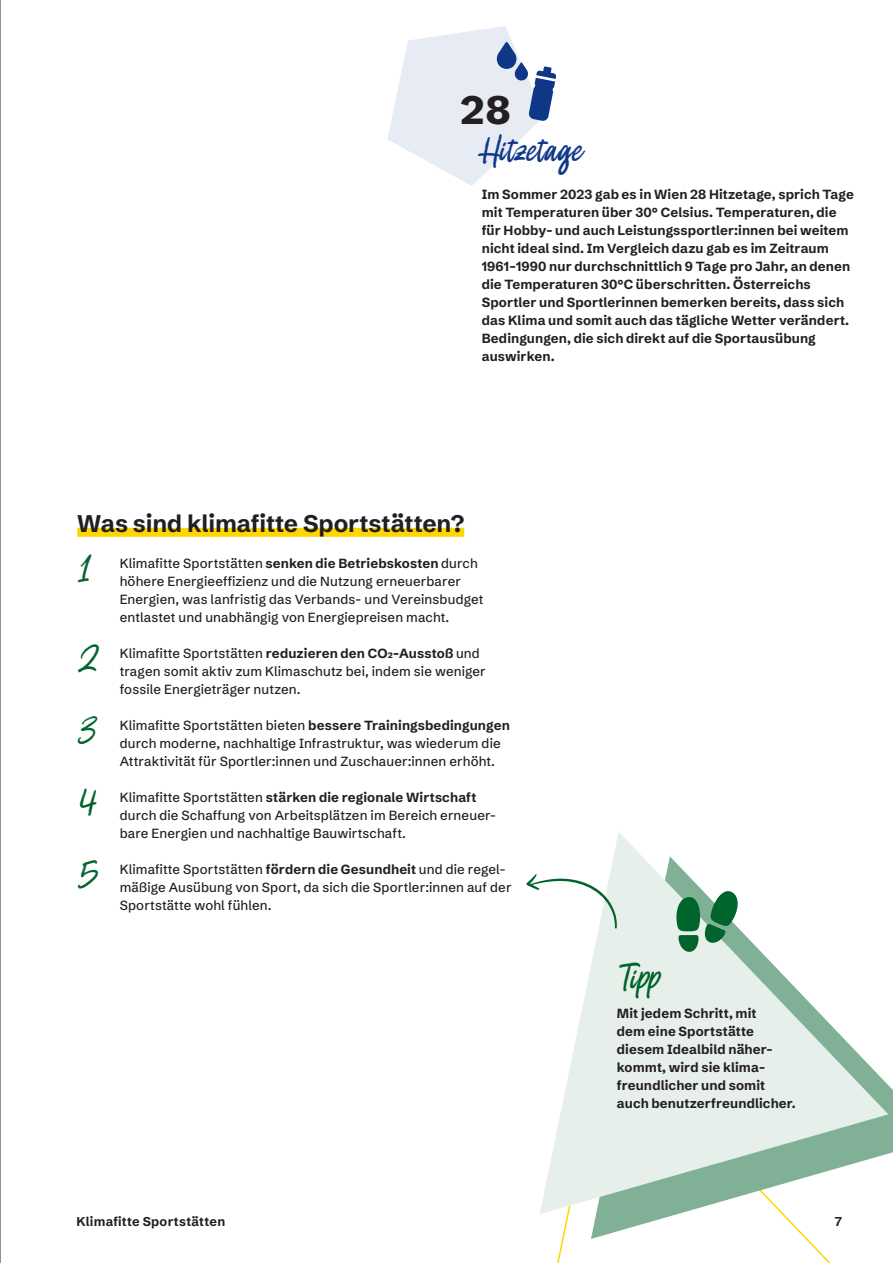
<style>
.page{position:relative;width:893px;height:1263px;background:#fff}
.page>*{position:absolute;margin:0;border:0;box-sizing:border-box;transform-origin:0 0}
.t1{font:42px "Holywings Slant";color:#00642d}
.t2{font:42px "Holywings Slant";letter-spacing:.015em;color:#0f3787}
.t3{font:800 39.6px "Schibsted Grotesk";color:#231f20}
.t4{font:700 24px "Schibsted Grotesk";letter-spacing:-.005em;color:#231f20}
.t5{font:500 13.2px/18px "Schibsted Grotesk";letter-spacing:.01em;color:#231f20}
.t6{font:700 13.2px/18px "Schibsted Grotesk";letter-spacing:.01em;color:#231f20}
.t7{font:700 12.75px "Schibsted Grotesk";letter-spacing:.02em;color:#231f20}
.s1{font-weight:700}
</style>
<div class="page">
<svg style="left:591px;top:1085px;width:302px;height:154px"></svg>
<svg style="left:540px;top:832px;width:348px;height:382px;fill:#e6efea"></svg>
<div style="left:77px;top:528px;width:387px;height:9px;background:#ffd700"></div>
<svg style="left:526px;top:874px;width:92px;height:54px"></svg>
<svg style="left:387px;top:26px;width:169px;height:160px"></svg>
<svg style="left:676px;top:891px;width:62px;height:62px;background:#5c9c79"></svg>
<hr style="left:0;top:0;width:1px;height:1263px;background:#6c6d70">
<h2 class="t3" style="left:460px;top:76px;width:52px">28</h2>
<h1 class="t2" style="left:479px;top:125px;width:104px">Hitzetage</h1>
<p class="t6" style="left:482px;top:184px;width:374px">Im Sommer 2023 gab es in Wien 28 Hitzetage, sprich Tage mit Temperaturen über 30° Celsius. Temperaturen, die für Hobby- und auch Leistungssportler:innen bei weitem nicht ideal sind. Im Vergleich dazu gab es im Zeitraum 1961–1990 nur durchschnittlich 9 Tage pro Jahr, an denen die Temperaturen 30°C überschritten. Österreichs Sportler und Sportlerinnen bemerken bereits, dass sich das Klima und somit auch das tägliche Wetter verändert.<br>Bedingungen, die sich direkt auf die Sportausübung auswirken.</p>
<h3 class="t4" style="left:77px;top:504px;width:388px">Was sind klimafitte Sportstätten?</h3>
<h1 class="t1" style="left:77px;top:544px;width:13px">1</h1>
<p class="t5" style="left:120px;top:553px;width:365px">Klimafitte Sportstätten <span class="s1">senken die Betriebskosten</span> durch höhere Energieeffizienz und die Nutzung erneuerbarer Energien, was lanfristig das Verbands- und Vereinsbudget entlastet und unabhängig von Energiepreisen macht.</p>
<h1 class="t1" style="left:77px;top:634px;width:21px">2</h1>
<p class="t5" style="left:120px;top:643px;width:368px">Klimafitte Sportstätten <span class="s1">reduzieren den CO2-Ausstoß</span> und tragen somit aktiv zum Klimaschutz bei, indem sie weniger fossile Energieträger nutzen.</p>
<h1 class="t1" style="left:77px;top:706px;width:18px">3</h1>
<p class="t5" style="left:120px;top:715px;width:392px">Klimafitte Sportstätten bieten <span class="s1">bessere Trainingsbedingungen </span>durch moderne, nachhaltige Infrastruktur, was wiederum die<br>Attraktivität für Sportler:innen und Zuschauer:innen erhöht.</p>
<h1 class="t1" style="left:77px;top:778px;width:19px">4</h1>
<p class="t5" style="left:120px;top:787px;width:378px">Klimafitte Sportstätten <span class="s1">stärken die regionale Wirtschaft </span>durch die Schaffung von Arbeitsplätzen im Bereich erneuer&shy;bare Energien und nachhaltige Bauwirtschaft.</p>
<h1 class="t1" style="left:77px;top:850px;width:20px">5</h1>
<p class="t5" style="left:120px;top:859px;width:393px">Klimafitte Sportstätten <span class="s1">fördern die Gesundheit</span> und die regel&shy;mäßige Ausübung von Sport, da sich die Sportler:innen auf der<br>Sportstätte wohl fühlen.</p>
<h1 class="t1" style="left:617px;top:953px;width:43px">Tipp</h1>
<p class="t6" style="left:617px;top:1003px;width:181px">Mit jedem Schritt, mit<br>dem eine Sportstätte diesem Idealbild näher&shy;kommt, wird sie klima&shy;freundlicher und somit auch benutzerfreundlicher.</p>
<p class="t7" style="left:77px;top:1211px;width:150px">Klimafitte Sportstätten</p>
<p class="t7" style="left:835px;top:1211px;width:9px">7</p>
</div>
